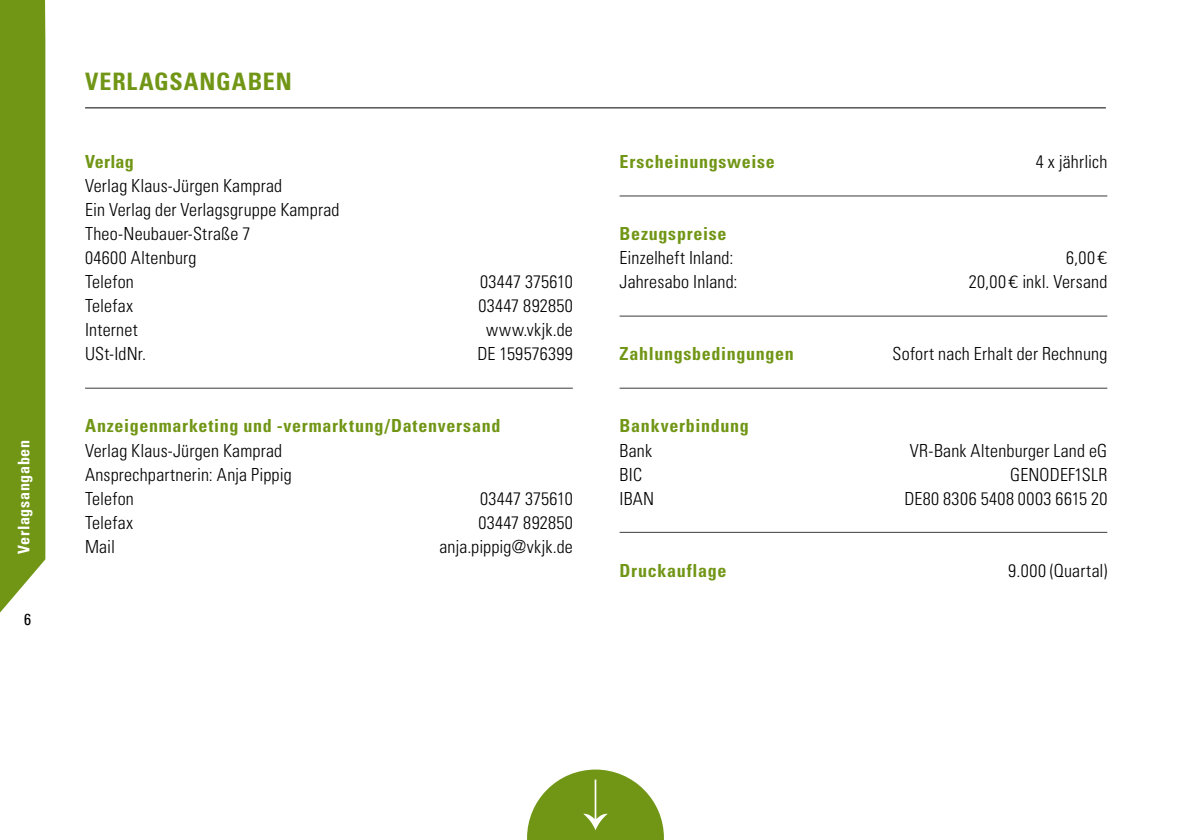
<style>
.page{position:relative;width:1191px;height:840px;background:#fff}
.page>*{position:absolute;margin:0;border:0;box-sizing:border-box;transform-origin:0 0}
.t1{font:700 condensed 24px "Univers";letter-spacing:.035em;color:#719616}
.t2{font:300 condensed 18px/24px "Univers";letter-spacing:.01em;color:#000}
.t3{font:700 condensed 18px "Univers";letter-spacing:.04em;color:#719616}
.t4{font:700 condensed 16px "Univers";letter-spacing:.04em;color:#fff}
.t5{font:condensed 16px "Univers";color:#000}
.s1{font-family:"Calibri";font-stretch:normal;font-size:20px}
</style>
<div class="page">
<svg style="left:527px;top:769px;width:137px;height:70px"></svg>
<div style="left:0;top:0;width:45px;height:613px;background:#719616"></div>
<hr style="left:85px;top:387px;width:488px;height:1px;background:#3b3b3a">
<hr style="left:619px;top:195px;width:488px;height:1px;background:#3b3b3a">
<hr style="left:619px;top:315px;width:488px;height:1px;background:#3b3b3a">
<hr style="left:619px;top:387px;width:488px;height:1px;background:#3b3b3a">
<hr style="left:619px;top:531px;width:488px;height:1px;background:#3b3b3a">
<hr style="left:85px;top:107px;width:1021px;height:1px;background:#000">
<p class="t4" style="left:14px;top:554px;width:116px;rotate:-90deg">Verlagsangaben</p>
<p class="t5" style="left:24px;top:608px;width:9px">6</p>
<h1 class="t1" style="left:85px;top:67px;width:208px">VERLAGSANGABEN</h1>
<p class="t3" style="left:85px;top:151px;width:50px">Verlag</p>
<p class="t2" style="left:85px;top:173px;width:256px">Verlag Klaus-Jürgen Kamprad<br>Ein Verlag der Verlagsgruppe Kamprad<br>Theo-Neubauer-Straße 7<br>04600 Altenburg<br>Telefon</p>
<p class="t2" style="left:480px;top:269px;width:94px">03447 375610</p>
<p class="t2" style="left:85px;top:293px;width:50px">Telefax</p>
<p class="t2" style="left:478px;top:293px;width:96px">03447 892850</p>
<p class="t2" style="left:85px;top:317px;width:54px">Internet</p>
<p class="t2" style="left:486px;top:317px;width:88px">www.vkjk.de</p>
<p class="t2" style="left:85px;top:341px;width:62px">USt-IdNr.</p>
<p class="t2" style="left:477px;top:341px;width:97px">DE 159576399</p>
<p class="t3" style="left:85px;top:415px;width:417px">Anzeigenmarketing und -vermarktung/Datenversand</p>
<p class="t2" style="left:85px;top:437px;width:208px">Verlag Klaus-Jürgen Kamprad<br>Ansprechpartnerin: Anja Pippig<br>Telefon</p>
<p class="t2" style="left:480px;top:485px;width:94px">03447 375610</p>
<p class="t2" style="left:85px;top:509px;width:50px">Telefax</p>
<p class="t2" style="left:478px;top:509px;width:96px">03447 892850</p>
<p class="t2" style="left:85px;top:533px;width:31px">Mail</p>
<p class="t2" style="left:439px;top:533px;width:135px">anja.pippig@vkjk.de</p>
<p class="t3" style="left:619px;top:151px;width:157px">Erscheinungsweise</p>
<p class="t2" style="left:1035px;top:149px;width:73px">4 x jährlich</p>
<p class="t3" style="left:619px;top:223px;width:108px">Bezugspreise</p>
<p class="t2" style="left:619px;top:245px;width:115px">Einzelheft Inland:</p>
<p class="t2" style="left:1066px;top:245px;width:43px">6,00<span class="s1">€</span></p>
<p class="t2" style="left:619px;top:269px;width:119px">Jahresabo Inland:</p>
<p class="t2" style="left:969px;top:269px;width:140px">20,00<span class="s1">€</span> inkl. Versand</p>
<p class="t3" style="left:619px;top:343px;width:176px">Zahlungsbedingungen</p>
<p class="t2" style="left:892px;top:341px;width:216px">Sofort nach Erhalt der Rechnung</p>
<p class="t3" style="left:619px;top:415px;width:131px">Bankverbindung</p>
<p class="t2" style="left:619px;top:437px;width:34px">Bank</p>
<p class="t2" style="left:909px;top:437px;width:199px">VR-Bank Altenburger Land eG</p>
<p class="t2" style="left:619px;top:461px;width:24px">BIC</p>
<p class="t2" style="left:1010px;top:461px;width:99px">GENODEF1SLR</p>
<p class="t2" style="left:619px;top:485px;width:36px">IBAN</p>
<p class="t2" style="left:904px;top:485px;width:204px">DE80 8306 5408 0003 6615 20</p>
<p class="t3" style="left:619px;top:559px;width:108px">Druckauflage</p>
<p class="t2" style="left:1008px;top:557px;width:101px">9.000 (Quartal)</p>
</div>
